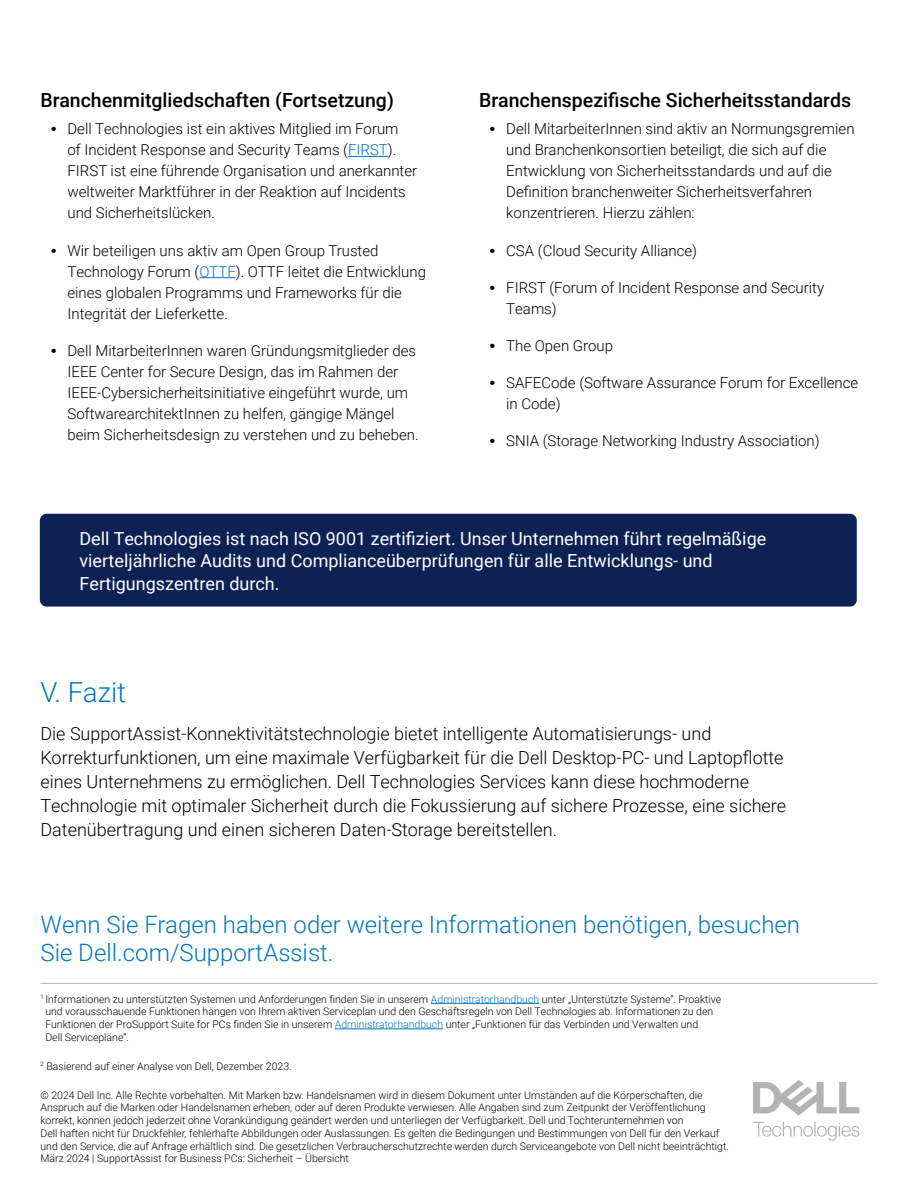
<style>
.page{position:relative;width:918px;height:1188px;background:#fff}
.page>*{position:absolute;margin:0;border:0;box-sizing:border-box;transform-origin:0 0}
.t1{font:300 27.6px "Roboto";color:#0076bb}
.t2{font:300 24px/28.8px "Roboto";color:#0076bb}
.t3{font:500 19.5px "Roboto";color:#000}
.t4{font:300 18px/24px "Roboto";color:#000}
.t5{font:18px/22.5px "Roboto";color:#fff}
.t6{font:300 15px/21px "Roboto";color:#000}
.t7{font:300 10.5px/12.8px "Roboto";color:#000}
.s1{font-family:"Arial";font-weight:700}
.s2{color:#0076bb}
</style>
<div class="page">
<div style="left:40px;top:514px;width:817px;height:93px;background:#0d2155;border-radius:7px"></div>
<hr style="left:431px;top:1003px;width:108px;height:1px;background:#0076bb">
<hr style="left:335px;top:1029px;width:108px;height:1px;background:#0076bb">
<hr style="left:40px;top:983px;width:838px;height:1px;background:#aeb4b9">
<hr style="left:348px;top:156px;width:40px;height:1px;background:#0076bb">
<hr style="left:199px;top:277px;width:37px;height:1px;background:#0076bb">
<svg style="left:753px;top:1080px;width:106px;height:36px"></svg>
<svg style="left:753px;top:1122px;width:106px;height:19px"></svg>
<h3 class="t3" style="left:40px;top:87px;width:355px">Branchenmitgliedschaften (Fortsetzung)</h3>
<p class="t6" style="left:68px;top:118px;width:351px;text-indent:-16px"><span class="s1">•</span> Dell Technologies ist ein aktives Mitglied im Forum<br>of Incident Response and Security Teams (<span class="s2">FIRST</span>).<br>FIRST ist eine führende Organisation und anerkannter weltweiter Marktführer in der Reaktion auf Incidents und Sicherheitslücken.</p>
<h3 class="t6" style="left:68px;top:239px;width:360px;text-indent:-16px"><span class="s1">•</span> Wir beteiligen uns aktiv am Open Group Trusted Technology Forum (<span class="s2">OTTF</span>). OTTF leitet die Entwicklung eines globalen Programms und Frameworks für die Integrität der Lieferkette.</h3>
<p class="t6" style="left:68px;top:339px;width:353px;text-indent:-16px"><span class="s1">•</span> Dell MitarbeiterInnen waren Gründungsmitglieder des IEEE Center for Secure Design, das im Rahmen der IEEE-Cybersicherheitsinitiative eingeführt wurde, um SoftwarearchitektInnen zu helfen, gängige Mängel beim Sicherheitsdesign zu verstehen und zu beheben.</p>
<h3 class="t3" style="left:479px;top:87px;width:373px">Branchenspezifische Sicherheitsstandards</h3>
<p class="t6" style="left:506px;top:118px;width:350px;text-indent:-16px"><span class="s1">•</span> Dell MitarbeiterInnen sind aktiv an Normungsgremien und Branchenkonsortien beteiligt, die sich auf die Entwicklung von Sicherheitsstandards und auf die Definition branchenweiter Sicherheitsverfahren konzentrieren. Hierzu zählen:</p>
<h3 class="t6" style="left:490px;top:239px;width:209px"><span class="s1">•</span> CSA (Cloud Security Alliance)</h3>
<h3 class="t6" style="left:506px;top:276px;width:319px;text-indent:-16px"><span class="s1">•</span> FIRST (Forum of Incident Response and Security<br>Teams)</h3>
<h3 class="t6" style="left:490px;top:335px;width:125px"><span class="s1">•</span> The Open Group</h3>
<h3 class="t6" style="left:506px;top:372px;width:354px;text-indent:-16px"><span class="s1">•</span> SAFECode (Software Assurance Forum for Excellence in Code)</h3>
<h3 class="t6" style="left:490px;top:430px;width:331px"><span class="s1">•</span> SNIA (Storage Networking Industry Association)</h3>
<h3 class="t5" style="left:80px;top:527px;width:688px">Dell Technologies ist nach ISO 9001 zertifiziert. Unser Unternehmen führt regelmäßige vierteljährliche Audits und Complianceüberprüfungen für alle Entwicklungs- und<br>Fertigungszentren durch.</h3>
<h1 class="t1" style="left:40px;top:673px;width:87px">V. Fazit</h1>
<p class="t4" style="left:40px;top:720px;width:747px">Die SupportAssist-Konnektivitätstechnologie bietet intelligente Automatisierungs- und Korrekturfunktionen, um eine maximale Verfügbarkeit für die Dell Desktop-PC- und Laptopflotte eines Unternehmens zu ermöglichen. Dell Technologies Services kann diese hochmoderne Technologie mit optimaler Sicherheit durch die Fokussierung auf sichere Prozesse, eine sichere Datenübertragung und einen sicheren Daten-Storage bereitstellen.</p>
<h2 class="t2" style="left:40px;top:909px;width:761px">Wenn Sie Fragen haben oder weitere Informationen benötigen, besuchen<br>Sie Dell.com/SupportAssist.</h2>
<p class="t7" style="left:45px;top:992px;width:678px;text-indent:-5px"><sup>1</sup> Informationen zu unterstützten Systemen und Anforderungen finden Sie in unserem <span class="s2">Administratorhandbuch</span> unter „Unterstützte Systeme“. Proaktive und vorausschauende Funktionen hängen von Ihrem aktiven Serviceplan und den Geschäftsregeln von Dell Technologies ab. Informationen zu den Funktionen der ProSupport Suite for PCs finden Sie in unserem <span class="s2">Administratorhandbuch</span> unter „Funktionen für das Verbinden und Verwalten und<br>Dell Servicepläne“.</p>
<p class="t7" style="left:40px;top:1059px;width:253px"><sup>2</sup> Basierend auf einer Analyse von Dell, Dezember 2023.</p>
<p class="t7" style="left:41px;top:1088px;width:690px">© 2024 Dell Inc. Alle Rechte vorbehalten. Mit Marken bzw. Handelsnamen wird in diesem Dokument unter Umständen auf die Körperschaften, die Anspruch auf die Marken oder Handelsnamen erheben, oder auf deren Produkte verwiesen. Alle Angaben sind zum Zeitpunkt der Veröffentlichung korrekt, können jedoch jederzeit ohne Vorankündigung geändert werden und unterliegen der Verfügbarkeit. Dell und Tochterunternehmen von<br>Dell haften nicht für Druckfehler, fehlerhafte Abbildungen oder Auslassungen. Es gelten die Bedingungen und Bestimmungen von Dell für den Verkauf und den Service, die auf Anfrage erhältlich sind. Die gesetzlichen Verbraucherschutzrechte werden durch Serviceangebote von Dell nicht beeinträchtigt.<br>März 2024 | SupportAssist for Business PCs: Sicherheit – Übersicht</p>
</div>
